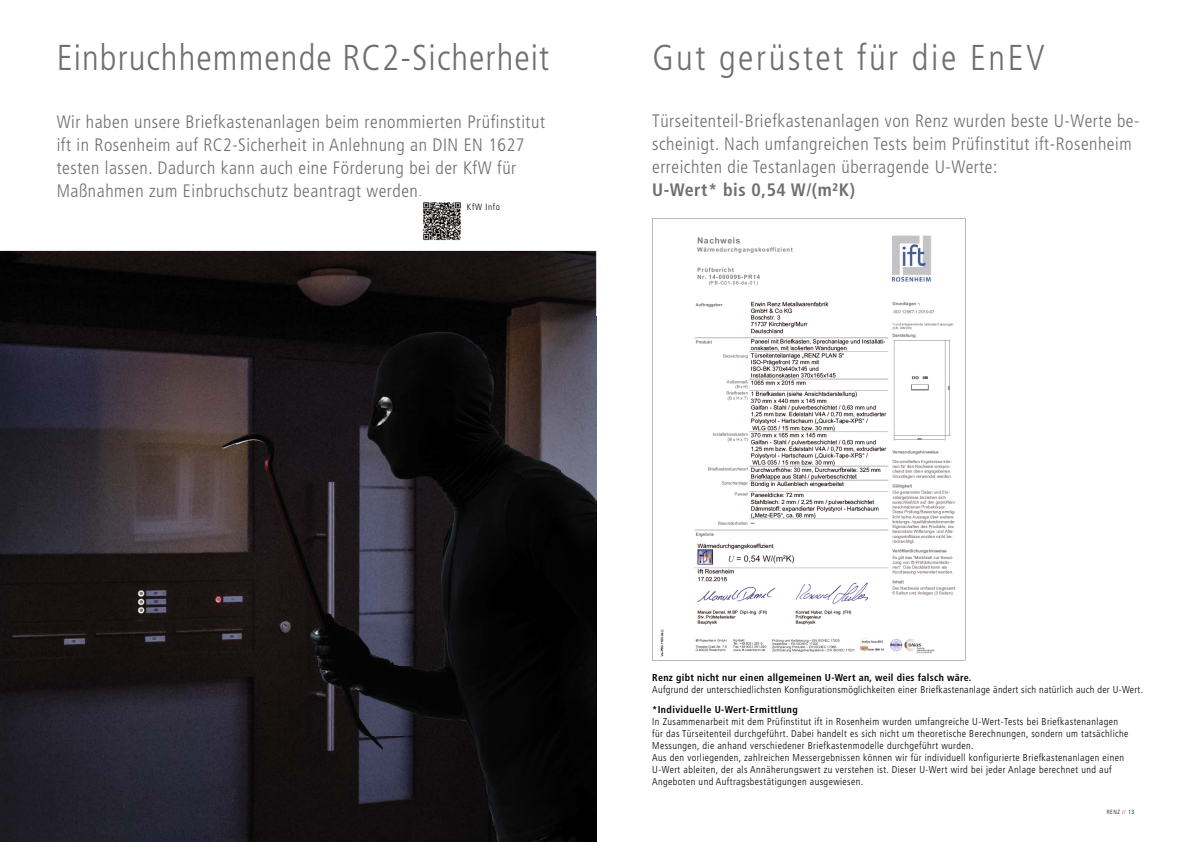
<style>
.page{position:relative;width:1191px;height:842px;background:#fff}
.page>*{position:absolute;margin:0;border:0;box-sizing:border-box;transform-origin:0 0}
.t1{font:300 condensed 36px "Frutiger LT";letter-spacing:.03em;color:#6f6f6f}
.t2{font:300 condensed 36px "Frutiger LT";letter-spacing:.07em;color:#6f6f6f}
.t3{font:300 condensed 18px/23px "Frutiger LT";letter-spacing:.03em;color:#6f6f6f}
.t4{font:700 condensed 18px "Frutiger LT";letter-spacing:.03em;color:#6f6f6f}
.t5{font:300 condensed 10px/12px "Frutiger LT";letter-spacing:.04em;color:#000}
.t6{font:700 condensed 10px "Frutiger LT";letter-spacing:.03em;color:#000}
.t7{font:300 condensed 9px "Frutiger LT";letter-spacing:.07em;color:#000}
.t8{font:300 condensed 6px "Frutiger LT";letter-spacing:.07em;color:#000}
.s1{color:#bf0038}
</style>
<div class="page">
<img style="left:0;top:251px;width:596px;height:591px">
<svg style="left:652px;top:218px;width:313px;height:442px"></svg>
<img style="left:423px;top:202px;width:38px;height:39px">
<img style="left:203px;top:317px;width:393px;height:525px">
<h1 class="t1" style="left:57px;top:37px;width:494px">Einbruchhemmende RC2-Sicherheit</h1>
<h1 class="t2" style="left:652px;top:37px;width:394px">Gut gerüstet für die EnEV</h1>
<p class="t3" style="left:57px;top:111px;width:490px">Wir haben unsere Briefkastenanlagen beim renommierten Prüfinstitut ift in Rosenheim auf RC2-Sicherheit in Anlehnung an DIN EN 1627 testen lassen. Dadurch kann auch eine Förderung bei der KfW für Maßnahmen zum Einbruchschutz beantragt werden.</p>
<p class="t7" style="left:467px;top:202px;width:35px">KfW Info</p>
<h2 class="t3" style="left:652px;top:109px;width:489px">Türseitenteil-Briefkastenanlagen von Renz wurden beste U-Werte be&shy;scheinigt. Nach umfangreichen Tests beim Prüfinstitut ift-Rosenheim erreichten die Testanlagen überragende U-Werte:</h2>
<h2 class="t4" style="left:652px;top:179px;width:204px">U-Wert* bis 0,54 W/(m²K)</h2>
<p class="t6" style="left:652px;top:672px;width:321px">Renz gibt nicht nur einen allgemeinen U-Wert an, weil dies falsch wäre.</p>
<p class="t5" style="left:652px;top:684px;width:492px">Aufgrund der unterschiedlichsten Konfigurationsmöglichkeiten einer Briefkastenanlage ändert sich natürlich auch der U-Wert.</p>
<p class="t6" style="left:652px;top:704px;width:147px">*Individuelle U-Wert-Ermittlung</p>
<p class="t5" style="left:652px;top:716px;width:478px">In Zusammenarbeit mit dem Prüfinstitut ift in Rosenheim wurden umfangreiche U-Wert-Tests bei Briefkastenanlagen für das Türseitenteil durchgeführt. Dabei handelt es sich nicht um theoretische Berechnungen, sondern um tatsächliche Messungen, die anhand verschiedener Briefkastenmodelle durchgeführt wurden.<br>Aus den vorliegenden, zahlreichen Messergebnissen können wir für individuell konfigurierte Briefkastenanlagen einen U-Wert ableiten, der als Annäherungswert zu verstehen ist. Dieser U-Wert wird bei jeder Anlage berechnet und auf Angeboten und Auftragsbestätigungen ausgewiesen.</p>
<p class="t8" style="left:1106px;top:809px;width:29px">RENZ <span class="s1">//</span> 13</p>
</div>
